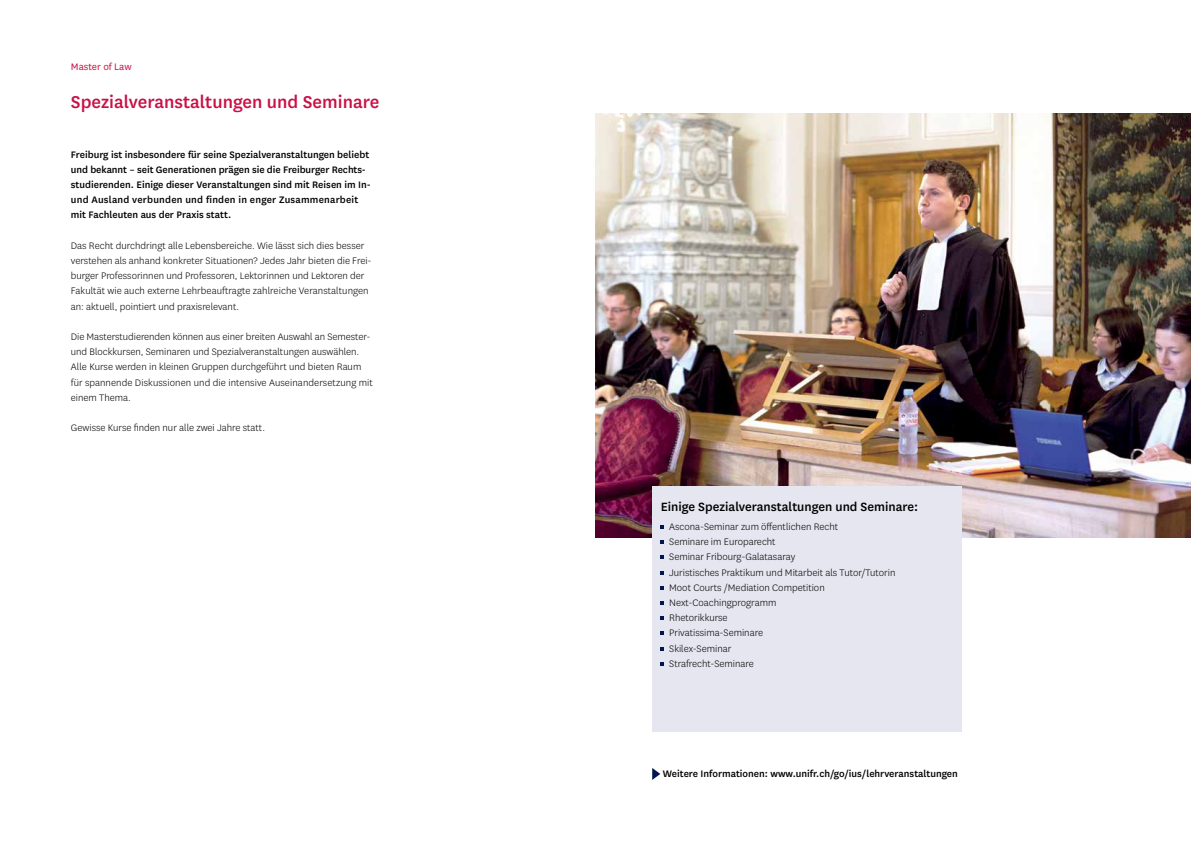
<style>
.page{position:relative;width:1191px;height:842px;background:#fff}
.page>*{position:absolute;margin:0;border:0;box-sizing:border-box;transform-origin:0 0}
.t1{font:500 20px "National Uni Fr";color:#c91146}
.t2{font:500 14px "National Uni Fr";color:#000}
.t3{font:300 11px/15.2px "National Uni Fr";color:#000}
.t4{font:500 11px/15.2px "National Uni Fr";color:#000}
.t5{font:11px "National Uni Fr";color:#c91146}
</style>
<div class="page">
<svg style="left:652px;top:768px;width:8px;height:12px"></svg>
<img style="left:595px;top:113px;width:596px;height:425px">
<div style="left:652px;top:486px;width:309px;height:245px;background:#e5e6ef"></div>
<svg style="left:660px;top:525px;width:4px;height:4px"></svg>
<svg style="left:660px;top:540px;width:4px;height:4px"></svg>
<svg style="left:660px;top:556px;width:4px;height:3px"></svg>
<svg style="left:660px;top:571px;width:4px;height:3px"></svg>
<svg style="left:660px;top:586px;width:4px;height:3px"></svg>
<svg style="left:660px;top:601px;width:4px;height:4px"></svg>
<svg style="left:660px;top:616px;width:4px;height:4px"></svg>
<svg style="left:660px;top:632px;width:4px;height:3px"></svg>
<svg style="left:660px;top:647px;width:4px;height:3px"></svg>
<svg style="left:660px;top:662px;width:4px;height:4px"></svg>
<p class="t5" style="left:71px;top:60px;width:62px">Master of Law</p>
<h1 class="t1" style="left:71px;top:88px;width:310px">Spezialveranstaltungen und Seminare</h1>
<p class="t4" style="left:71px;top:146px;width:301px">Freiburg ist insbesondere für seine Spezialveranstaltungen beliebt und bekannt – seit Generationen prägen sie die Freiburger Rechts&shy;studierenden. Einige dieser Veranstaltungen sind mit Reisen im In&shy;und Ausland verbunden und finden in enger Zusammenarbeit mit Fachleuten aus der Praxis statt.</p>
<p class="t3" style="left:71px;top:238px;width:302px">Das Recht durchdringt alle Lebensbereiche. Wie lässt sich dies besser verstehen als anhand konkreter Situationen? Jedes Jahr bieten die Frei&shy;burger Professorinnen und Professoren, Lektorinnen und Lektoren der Fakultät wie auch externe Lehrbeauftragte zahlreiche Veranstaltungen an: aktuell, pointiert und praxisrelevant.</p>
<p class="t3" style="left:71px;top:329px;width:303px">Die Masterstudierenden können aus einer breiten Auswahl an Semester&shy;und Blockkursen, Seminaren und Spezialveranstaltungen auswählen.<br>Alle Kurse werden in kleinen Gruppen durchgeführt und bieten Raum für spannende Diskussionen und die intensive Auseinandersetzung mit einem Thema.</p>
<p class="t3" style="left:71px;top:420px;width:196px">Gewisse Kurse finden nur alle zwei Jahre statt.</p>
<p class="t2" style="left:660px;top:497px;width:259px">Einige Spezialveranstaltungen und Seminare:</p>
<p class="t3" style="left:669px;top:519px;width:228px">Ascona-Seminar zum öffentlichen Recht<br>Seminare im Europarecht<br>Seminar Fribourg-Galatasaray<br>Juristisches Praktikum und Mitarbeit als Tutor/Tutorin<br>Moot Courts /Mediation Competition<br>Next-Coachingprogramm<br>Rhetorikkurse<br>Privatissima-Seminare<br>Skilex-Seminar<br>Strafrecht-Seminare</p>
<p class="t4" style="left:663px;top:765px;width:297px">Weitere Informationen: www.unifr.ch/go/ius/lehrveranstaltungen</p>
</div>
